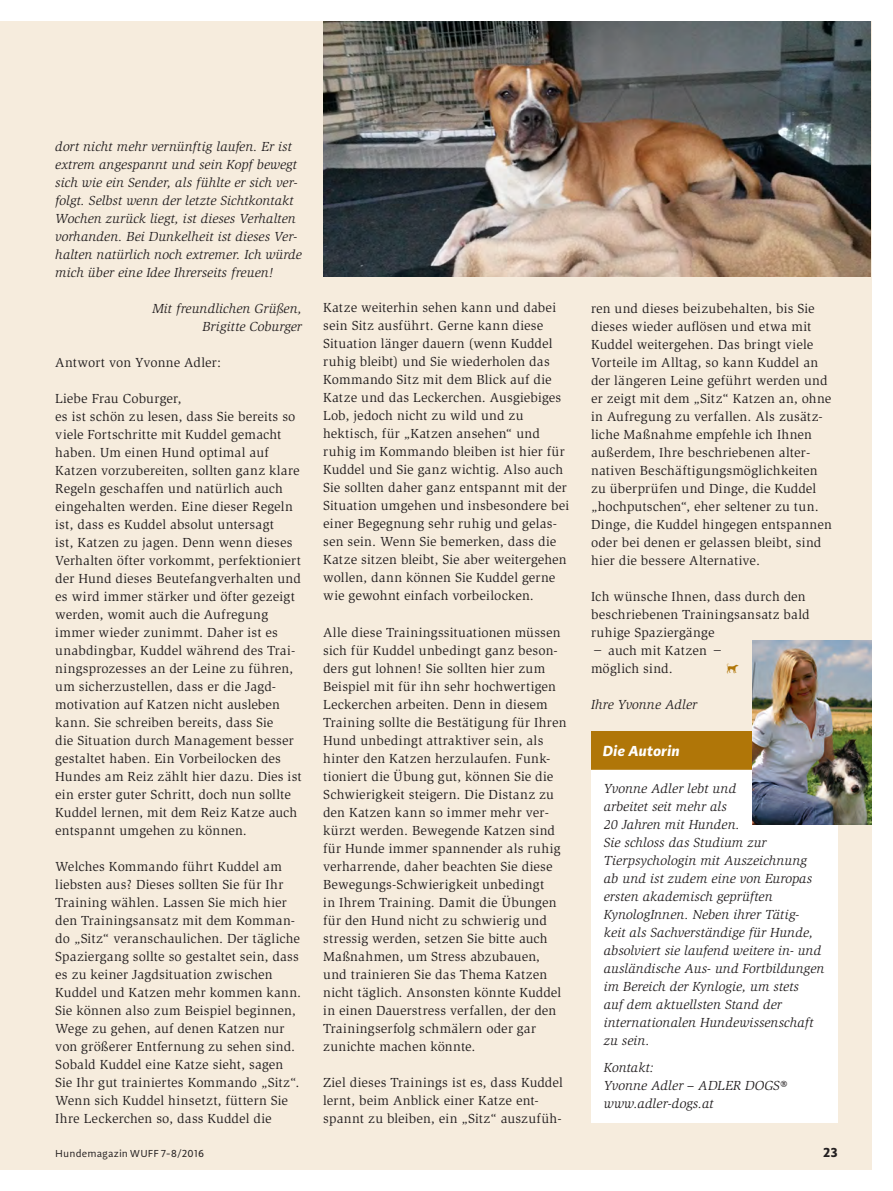
<style>
.page{position:relative;width:893px;height:1191px;background:#fff}
.page>*{position:absolute;margin:0;border:0;box-sizing:border-box;transform-origin:0 0}
.t1{font:italic 700 15px "Adagio Sans";letter-spacing:.005em;color:#fff}
.t2{font:13.5px/18px "Slimbach";letter-spacing:.015em;color:#231f20}
.t3{font:italic 13.5px/18px "Slimbach";letter-spacing:.005em;color:#231f20}
.t4{font:700 13.5px "Adagio Sans";color:#231f20}
.t5{font:13.5px "Animal";color:#b07608}
.t6{font:10.5px "Adagio Sans";letter-spacing:.01em;color:#231f20}
</style>
<div class="page">
<div style="left:0;top:21px;width:872px;height:1148px;background:#f6ecdd"></div>
<div style="left:591px;top:731px;width:247px;height:39px;background:#b07608"></div>
<div style="left:591px;top:770px;width:247px;height:353px;background:#fff"></div>
<img style="left:752px;top:640px;width:120px;height:184px">
<img style="left:323px;top:21px;width:547px;height:255px">
<p class="t3" style="left:55px;top:137px;width:248px">dort nicht mehr vernünftig laufen. Er ist extrem angespannt und sein Kopf bewegt sich wie ein Sender, als fühlte er sich ver&shy;folgt. Selbst wenn der letzte Sichtkontakt Wochen zurück liegt, ist dieses Verhalten vorhanden. Bei Dunkelheit ist dieses Ver&shy;halten natürlich noch extremer. Ich würde mich über eine Idee Ihrerseits freuen!</p>
<p class="t3" style="left:152px;top:299px;width:151px;text-align:right">Mit freundlichen Grüßen,<br>Brigitte Coburger</p>
<p class="t2" style="left:55px;top:353px;width:167px">Antwort von Yvonne Adler:</p>
<p class="t2" style="left:55px;top:389px;width:248px">Liebe Frau Coburger,<br>es ist schön zu lesen, dass Sie bereits so viele Fortschritte mit Kuddel gemacht haben. Um einen Hund optimal auf Katzen vorzubereiten, sollten ganz klare Regeln geschaffen und natürlich auch eingehalten werden. Eine dieser Regeln ist, dass es Kuddel absolut untersagt<br>ist, Katzen zu jagen. Denn wenn dieses Verhalten öfter vorkommt, perfektioniert der Hund dieses Beutefangverhalten und es wird immer stärker und öfter gezeigt werden, womit auch die Aufregung immer wieder zunimmt. Daher ist es unabdingbar, Kuddel während des Trai&shy;ningsprozesses an der Leine zu führen, um sicherzustellen, dass er die Jagd&shy;motivation auf Katzen nicht ausleben kann. Sie schreiben bereits, dass Sie<br>die Situation durch Management besser gestaltet haben. Ein Vorbeilocken des Hundes am Reiz zählt hier dazu. Dies ist ein erster guter Schritt, doch nun sollte Kuddel lernen, mit dem Reiz Katze auch entspannt umgehen zu können.</p>
<p class="t2" style="left:55px;top:857px;width:248px">Welches Kommando führt Kuddel am liebsten aus? Dieses sollten Sie für Ihr Training wählen. Lassen Sie mich hier den Trainingsansatz mit dem Komman&shy;do „Sitz“ veranschaulichen. Der tägliche Spaziergang sollte so gestaltet sein, dass es zu keiner Jagdsituation zwischen Kuddel und Katzen mehr kommen kann.<br>Sie können also zum Beispiel beginnen, Wege zu gehen, auf denen Katzen nur von größerer Entfernung zu sehen sind.<br>Sobald Kuddel eine Katze sieht, sagen Sie Ihr gut trainiertes Kommando „Sitz“.<br>Wenn sich Kuddel hinsetzt, füttern Sie Ihre Leckerchen so, dass Kuddel die</p>
<p class="t2" style="left:323px;top:299px;width:247px">Katze weiterhin sehen kann und dabei sein Sitz ausführt. Gerne kann diese Situation länger dauern (wenn Kuddel ruhig bleibt) und Sie wiederholen das Kommando Sitz mit dem Blick auf die Katze und das Leckerchen. Ausgiebiges Lob, jedoch nicht zu wild und zu hektisch, für „Katzen ansehen“ und ruhig im Kommando bleiben ist hier für Kuddel und Sie ganz wichtig. Also auch Sie sollten daher ganz entspannt mit der Situation umgehen und insbesondere bei einer Begegnung sehr ruhig und gelas&shy;sen sein. Wenn Sie bemerken, dass die Katze sitzen bleibt, Sie aber weitergehen wollen, dann können Sie Kuddel gerne wie gewohnt einfach vorbeilocken.</p>
<p class="t2" style="left:323px;top:623px;width:245px">Alle diese Trainingssituationen müssen sich für Kuddel unbedingt ganz beson&shy;ders gut lohnen! Sie sollten hier zum Beispiel mit für ihn sehr hochwertigen Leckerchen arbeiten. Denn in diesem Training sollte die Bestätigung für Ihren Hund unbedingt attraktiver sein, als hinter den Katzen herzulaufen. Funk&shy;tioniert die Übung gut, können Sie die Schwierigkeit steigern. Die Distanz zu den Katzen kann so immer mehr ver&shy;kürzt werden. Bewegende Katzen sind für Hunde immer spannender als ruhig verharrende, daher beachten Sie diese Bewegungs-Schwierigkeit unbedingt<br>in Ihrem Training. Damit die Übungen für den Hund nicht zu schwierig und stressig werden, setzen Sie bitte auch Maßnahmen, um Stress abzubauen, und trainieren Sie das Thema Katzen nicht täglich. Ansonsten könnte Kuddel in einen Dauerstress verfallen, der den Trainingserfolg schmälern oder gar zunichte machen könnte.</p>
<p class="t2" style="left:323px;top:1073px;width:241px">Ziel dieses Trainings ist es, dass Kuddel lernt, beim Anblick einer Katze ent&shy;spannt zu bleiben, ein „Sitz“ auszufüh-</p>
<p class="t2" style="left:591px;top:299px;width:242px">ren und dieses beizubehalten, bis Sie dieses wieder auflösen und etwa mit Kuddel weitergehen. Das bringt viele Vorteile im Alltag, so kann Kuddel an der längeren Leine geführt werden und er zeigt mit dem „Sitz“ Katzen an, ohne in Aufregung zu verfallen. Als zusätz&shy;liche Maßnahme empfehle ich Ihnen außerdem, Ihre beschriebenen alter&shy;nativen Beschäftigungsmöglichkeiten zu überprüfen und Dinge, die Kuddel „hochputschen“, eher seltener zu tun.<br>Dinge, die Kuddel hingegen entspannen oder bei denen er gelassen bleibt, sind hier die bessere Alternative.</p>
<p class="t2" style="left:591px;top:587px;width:220px">Ich wünsche Ihnen, dass durch den beschriebenen Trainingsansatz bald ruhige Spaziergänge<br>− auch mit Katzen −<br>möglich sind.</p>
<p class="t5" style="left:726px;top:661px;width:14px">D</p>
<p class="t3" style="left:591px;top:695px;width:108px">Ihre Yvonne Adler</p>
<p class="t1" style="left:604px;top:740px;width:78px">Die Autorin</p>
<p class="t3" style="left:604px;top:780px;width:222px">Yvonne Adler lebt und<br>arbeitet seit mehr als<br>20 Jahren mit Hunden.<br>Sie schloss das Studium zur<br>Tierpsychologin mit Auszeichnung ab und ist zudem eine von Europas ersten akademisch geprüften<br>KynologInnen. Neben ihrer Tätig&shy;keit als Sachverständige für Hunde, absolviert sie laufend weitere in- und ausländische Aus- und Fortbildungen im Bereich der Kynlogie, um stets<br>auf dem aktuellsten Stand der internationalen Hundewissenschaft zu sein.</p>
<p class="t3" style="left:604px;top:1058px;width:185px">Kontakt:<br>Yvonne Adler – ADLER DOGS® www.adler-dogs.at</p>
<p class="t6" style="left:55px;top:1146px;width:150px">Hundemagazin WUFF 7-8/2016</p>
<p class="t4" style="left:823px;top:1143px;width:16px">23</p>
</div>
